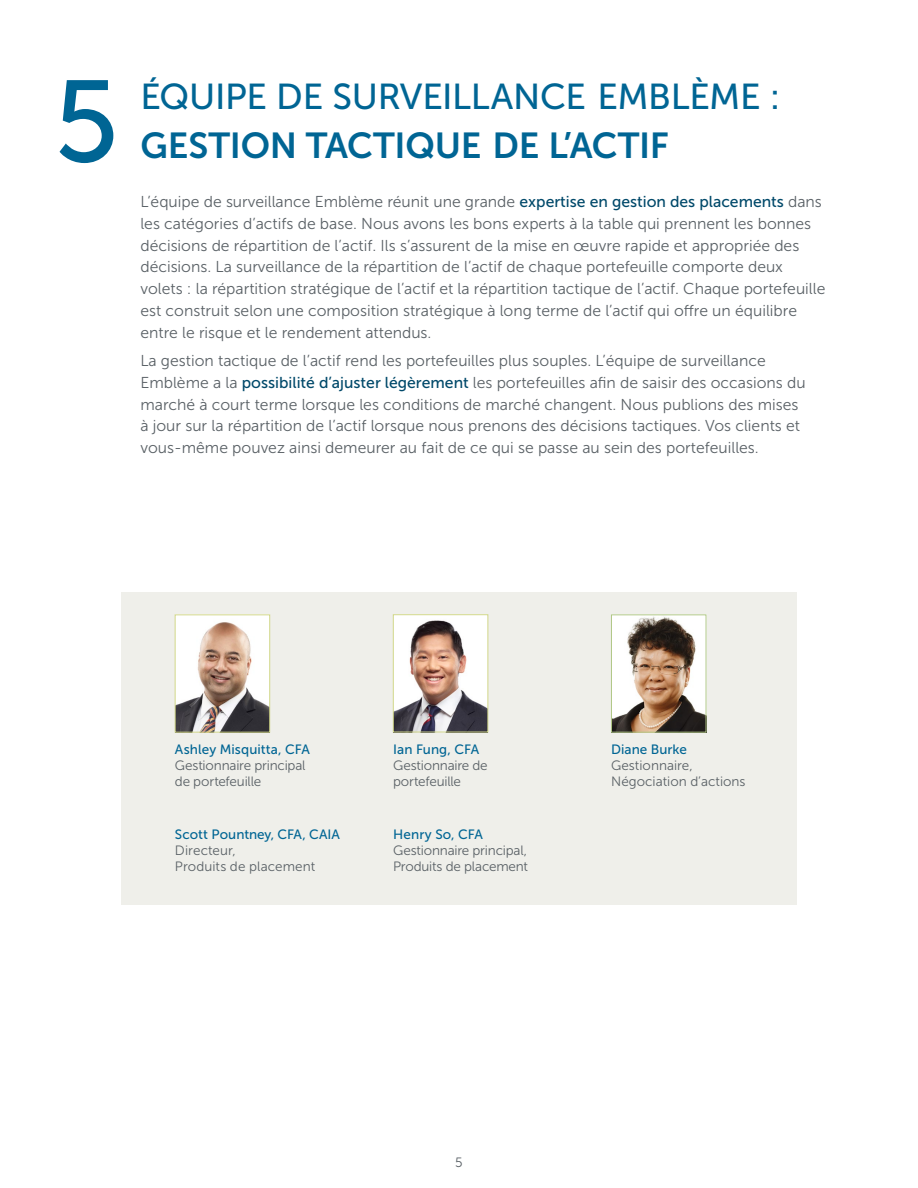
<style>
.page{position:relative;width:918px;height:1188px;background:#fff}
.page>*{position:absolute;margin:0;border:0;box-sizing:border-box;transform-origin:0 0}
.large_number{font:115.5px "Museo Sans 500";color:#006594}
.Heading_1{font:36px/49.5px "Museo Sans 500";letter-spacing:-.01em;color:#006594}
.EL_Body_Copy{font:15.75px/21.8px "Museo Sans 300";color:#5a6166}
.Questions{font:13.5px/16.2px "Museo Sans 300";letter-spacing:-.01em;color:#5a6166}
.Questions-2{font:13.5px "Museo Sans 500";letter-spacing:.005em;color:#006594}
.Heading_5_grey{font:13.5px/16.2px "Museo Sans 300";color:#5a6166}
.Questions-3{font:13.5px "Museo Sans 300";letter-spacing:.01em;color:#5a6166}
.Heading_5_grey-2{font:13.5px "Museo Sans 500";color:#006594}
.s1{font-family:"Museo Sans 700"}
.s2{font-family:"Museo Sans 500";color:#00496a}
</style>
<div class="page">
<div style="left:122px;top:592px;width:675px;height:313px;background:#efefea"></div>
<img style="left:613px;top:617px;width:91px;height:113px">
<div style="left:611px;top:615px;width:95px;height:117px;border:1px solid #b0c786"></div>
<img style="left:395px;top:617px;width:91px;height:113px">
<div style="left:393px;top:615px;width:95px;height:117px;border:1px solid #d1d789"></div>
<img style="left:177px;top:617px;width:91px;height:113px">
<div style="left:175px;top:615px;width:95px;height:117px;border:1px solid #d1d789"></div>
<h1 class="large_number" style="left:54px;top:59px;width:67px">5</h1>
<h1 class="Heading_1" style="left:140px;top:72px;width:642px">ÉQUIPE DE SURVEILLANCE EMBLÈME :<br><span class="s1">GESTION TACTIQUE DE L’ACTIF</span></h1>
<p class="EL_Body_Copy" style="left:140px;top:191px;width:687px">L’équipe de surveillance Emblème réunit une grande <span class="s2">expertise en gestion des placements</span> dans les catégories d’actifs de base. Nous avons les bons experts à la table qui prennent les bonnes décisions de répartition de l’actif. Ils s’assurent de la mise en œuvre rapide et appropriée des décisions. La surveillance de la répartition de l’actif de chaque portefeuille comporte deux volets : la répartition stratégique de l’actif et la répartition tactique de l’actif. Chaque portefeuille est construit selon une composition stratégique à long terme de l’actif qui offre un équilibre entre le risque et le rendement attendus.</p>
<p class="EL_Body_Copy" style="left:140px;top:350px;width:667px">La gestion tactique de l’actif rend les portefeuilles plus souples. L’équipe de surveillance Emblème a la <span class="s2">possibilité d’ajuster légèrement</span> les portefeuilles afin de saisir des occasions du marché à court terme lorsque les conditions de marché changent. Nous publions des mises à jour sur la répartition de l’actif lorsque nous prenons des décisions tactiques. Vos clients et vous-même pouvez ainsi demeurer au fait de ce qui se passe au sein des portefeuilles.</p>
<p class="Questions-2" style="left:175px;top:742px;width:137px">Ashley Misquitta, CFA</p>
<p class="Questions" style="left:175px;top:757px;width:132px">Gestionnaire principal de portefeuille</p>
<p class="Questions-2" style="left:175px;top:827px;width:166px">Scott Pountney, CFA, CAIA</p>
<p class="Questions-3" style="left:175px;top:843px;width:62px">Directeur,</p>
<p class="Questions-3" style="left:175px;top:859px;width:142px">Produits de placement</p>
<p class="Questions-2" style="left:393px;top:742px;width:88px">Ian Fung, CFA</p>
<p class="Questions" style="left:393px;top:757px;width:96px">Gestionnaire de portefeuille</p>
<p class="Questions-2" style="left:393px;top:827px;width:91px">Henry So, CFA</p>
<p class="Questions" style="left:393px;top:842px;width:137px">Gestionnaire principal,<br>Produits de placement</p>
<p class="Heading_5_grey-2" style="left:611px;top:742px;width:77px">Diane Burke</p>
<p class="Heading_5_grey" style="left:611px;top:757px;width:136px">Gestionnaire,<br>Négociation d’actions</p>
<p class="Questions" style="left:455px;top:1155px;width:9px">5</p>
</div>
